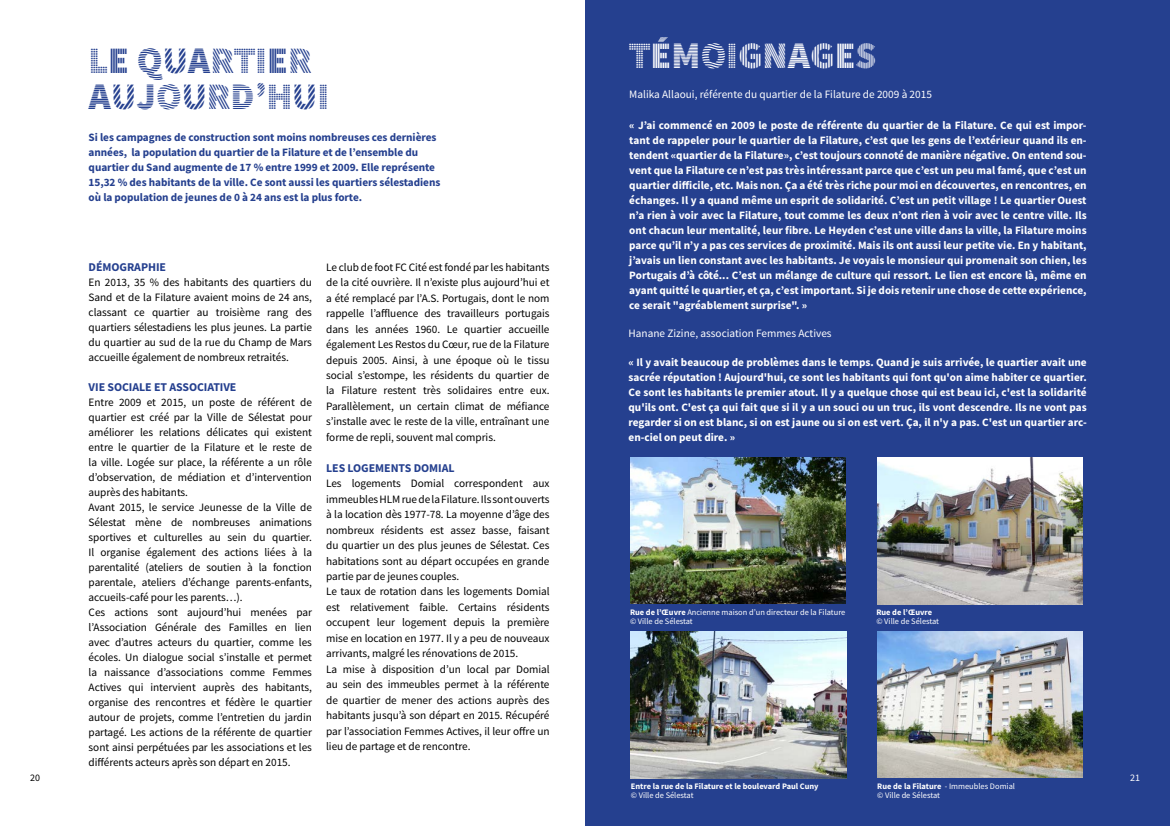
<style>
.page{position:relative;width:1170px;height:826px;background:#fff}
.page>*{position:absolute;margin:0;border:0;box-sizing:border-box;transform-origin:0 0}
.t1{font:37.5px/36.2px "Source Sans Pro DISPLAY";color:#25408f}
.t2{font:37.5px "Source Sans Pro DISPLAY";color:#fff}
.t3{font:700 11.88px "Source Sans Pro";letter-spacing:-.005em;color:#25408f}
.t4{font:11.25px/15px "Source Sans Pro";letter-spacing:-.005em;color:#000;text-align:justify}
.t5{font:700 11.25px/15px "Source Sans Pro";color:#fff;text-align:justify}
.t6{font:700 11.25px/15px "Source Sans Pro";letter-spacing:-.005em;color:#25408f}
.t7{font:11.25px "Source Sans Pro";color:#fff}
.t8{font:10px "Source Sans Pro";color:#000}
.t9{font:10px "Source Sans Pro";color:#fff}
.t10{font:8.38px/8.8px "Source Sans Pro";color:#fff}
.t11{font:700 8.38px "Source Sans Pro";color:#fff}
.s1{font-weight:700}
</style>
<div class="page">
<div style="left:585px;top:0;width:584px;height:826px;background:#25408f"></div>
<img style="left:630px;top:457px;width:215px;height:147px">
<img style="left:630px;top:632px;width:216px;height:146px">
<img style="left:877px;top:457px;width:204px;height:147px">
<img style="left:877px;top:631px;width:204px;height:146px">
<p class="t8" style="left:30px;top:771px;width:11px">20</p>
<h1 class="t1" style="left:89px;top:44px;width:242px">LE QUARTIER<br>AUJOURD’HUI</h1>
<h1 class="t2" style="left:629px;top:37px;width:249px">TÉMOIGNAGES</h1>
<p class="t7" style="left:629px;top:88px;width:304px">Malika Allaoui, référente du quartier de la Filature de 2009 à 2015</p>
<p class="t5" style="left:629px;top:117px;width:459px">« J’ai commencé en 2009 le poste de référente du quartier de la Filature. Ce qui est impor&shy;tant de rappeler pour le quartier de la Filature, c’est que les gens de l’extérieur quand ils en&shy;tendent «quartier de la Filature», c’est toujours connoté de manière négative. On entend sou&shy;vent que la Filature ce n’est pas très intéressant parce que c’est un peu mal famé, que c’est un quartier difficile, etc. Mais non. Ça a été très riche pour moi en découvertes, en rencontres, en échanges. Il y a quand même un esprit de solidarité. C’est un petit village ! Le quartier Ouest n’a rien à voir avec la Filature, tout comme les deux n’ont rien à voir avec le centre ville. Ils ont chacun leur mentalité, leur fibre. Le Heyden c’est une ville dans la ville, la Filature moins parce qu’il n’y a pas ces services de proximité. Mais ils ont aussi leur petite vie. En y habitant, j’avais un lien constant avec les habitants. Je voyais le monsieur qui promenait son chien, les Portugais d’à côté... C’est un mélange de culture qui ressort. Le lien est encore là, même en ayant quitté le quartier, et ça, c’est important. Si je dois retenir une chose de cette expérience, ce serait "agréablement surprise". »</p>
<p class="t6" style="left:89px;top:130px;width:353px">Si les campagnes de construction sont moins nombreuses ces dernières années, la population du quartier de la Filature et de l’ensemble du quartier du Sand augmente de 17 % entre 1999 et 2009. Elle représente 15,32 % des habitants de la ville. Ce sont aussi les quartiers sélestadiens où la population de jeunes de 0 à 24 ans est la plus forte.</p>
<p class="t3" style="left:89px;top:259px;width:31px">Démographie</p>
<p class="t4" style="left:89px;top:275px;width:225px">En 2013, 35 % des habitants des quartiers du Sand et de la Filature avaient moins de 24 ans, classant ce quartier au troisième rang des quartiers sélestadiens les plus jeunes. La partie du quartier au sud de la rue du Champ de Mars accueille également de nombreux retraités.</p>
<p class="t3" style="left:89px;top:379px;width:27px">Vie sociale</p>
<p class="t3" style="left:154px;top:379px;width:23px">et associative</p>
<p class="t4" style="left:89px;top:395px;width:225px;text-align:left">Entre 2009 et 2015, un poste de référent de quartier est créé par la Ville de Sélestat pour améliorer les relations délicates qui existent entre le quartier de la Filature et le reste de la ville. Logée sur place, la référente a un rôle d’observation, de médiation et d’intervention auprès des habitants.<br>Avant 2015, le service Jeunesse de la Ville de Sélestat mène de nombreuses animations sportives et culturelles au sein du quartier.<br>Il organise également des actions liées à la parentalité (ateliers de soutien à la fonction parentale, ateliers d’échange parents-enfants, accueils-café pour les parents…).<br>Ces actions sont aujourd’hui menées par l’Association Générale des Familles en lien avec d’autres acteurs du quartier, comme les écoles. Un dialogue social s’installe et permet la naissance d’associations comme Femmes Actives qui intervient auprès des habitants, organise des rencontres et fédère le quartier autour de projets, comme l’entretien du jardin partagé. Les actions de la référente de quartier sont ainsi perpétuées par les associations et les différents acteurs après son départ en 2015.</p>
<p class="t4" style="left:326px;top:259px;width:225px;line-height:15.5px">Le club de foot FC Cité est fondé par les habitants de la cité ouvrière. Il n’existe plus aujourd’hui et a été remplacé par l’A.S. Portugais, dont le nom rappelle l’affluence des travailleurs portugais dans les années 1960. Le quartier accueille également Les Restos du Cœur, rue de la Filature depuis 2005. Ainsi, à une époque où le tissu social s’estompe, les résidents du quartier de la Filature restent très solidaires entre eux.<br>Parallèlement, un certain climat de méfiance s’installe avec le reste de la ville, entraînant une forme de repli, souvent mal compris.</p>
<p class="t3" style="left:326px;top:460px;width:29px">Les loge</p>
<p class="t3" style="left:375px;top:460px;width:17px">ments</p>
<p class="t3" style="left:413px;top:460px;width:31px">Domial</p>
<p class="t4" style="left:326px;top:475px;width:225px;line-height:15.5px;text-align:left">Les logements Domial correspondent aux immeubles HLM rue de la Filature. Ils sont ouverts à la location dès 1977-78. La moyenne d’âge des nombreux résidents est assez basse, faisant du quartier un des plus jeunes de Sélestat. Ces habitations sont au départ occupées en grande partie par de jeunes couples.<br>Le taux de rotation dans les logements Domial est relativement faible. Certains résidents occupent leur logement depuis la première mise en location en 1977. Il y a peu de nouveaux arrivants, malgré les rénovations de 2015.<br>La mise à disposition d’un local par Domial au sein des immeubles permet à la référente de quartier de mener des actions auprès des habitants jusqu’à son départ en 2015. Récupéré par l’association Femmes Actives, il leur offre un lieu de partage et de rencontre.</p>
<p class="t7" style="left:628px;top:326px;width:205px">Hanane Zizine, association Femmes Actives</p>
<p class="t5" style="left:628px;top:354px;width:459px">« Il y avait beaucoup de problèmes dans le temps. Quand je suis arrivée, le quartier avait une sacrée réputation ! Aujourd'hui, ce sont les habitants qui font qu'on aime habiter ce quartier.<br>Ce sont les habitants le premier atout. Il y a quelque chose qui est beau ici, c'est la solidarité qu'ils ont. C'est ça qui fait que si il y a un souci ou un truc, ils vont descendre. Ils ne vont pas regarder si on est blanc, si on est jaune ou si on est vert. Ça, il n'y a pas. C'est un quartier arc&shy;en-ciel on peut dire. »</p>
<p class="t10" style="left:630px;top:607px;width:217px"><span class="s1">Rue de l’Œuvre</span> Ancienne maison d’un directeur de la Filature © Ville de Sélestat</p>
<p class="t11" style="left:876px;top:606px;width:57px">Rue de l’Œuvre</p>
<p class="t10" style="left:876px;top:616px;width:64px">© Ville de Sélestat</p>
<p class="t11" style="left:630px;top:780px;width:189px">Entre la rue de la Filature et le boulevard Paul Cuny</p>
<p class="t10" style="left:630px;top:790px;width:64px">© Ville de Sélestat</p>
<p class="t10" style="left:877px;top:782px;width:139px"><span class="s1">Rue de la Filature</span> - Immeubles Domial © Ville de Sélestat</p>
<p class="t9" style="left:1130px;top:771px;width:11px">21</p>
</div>
